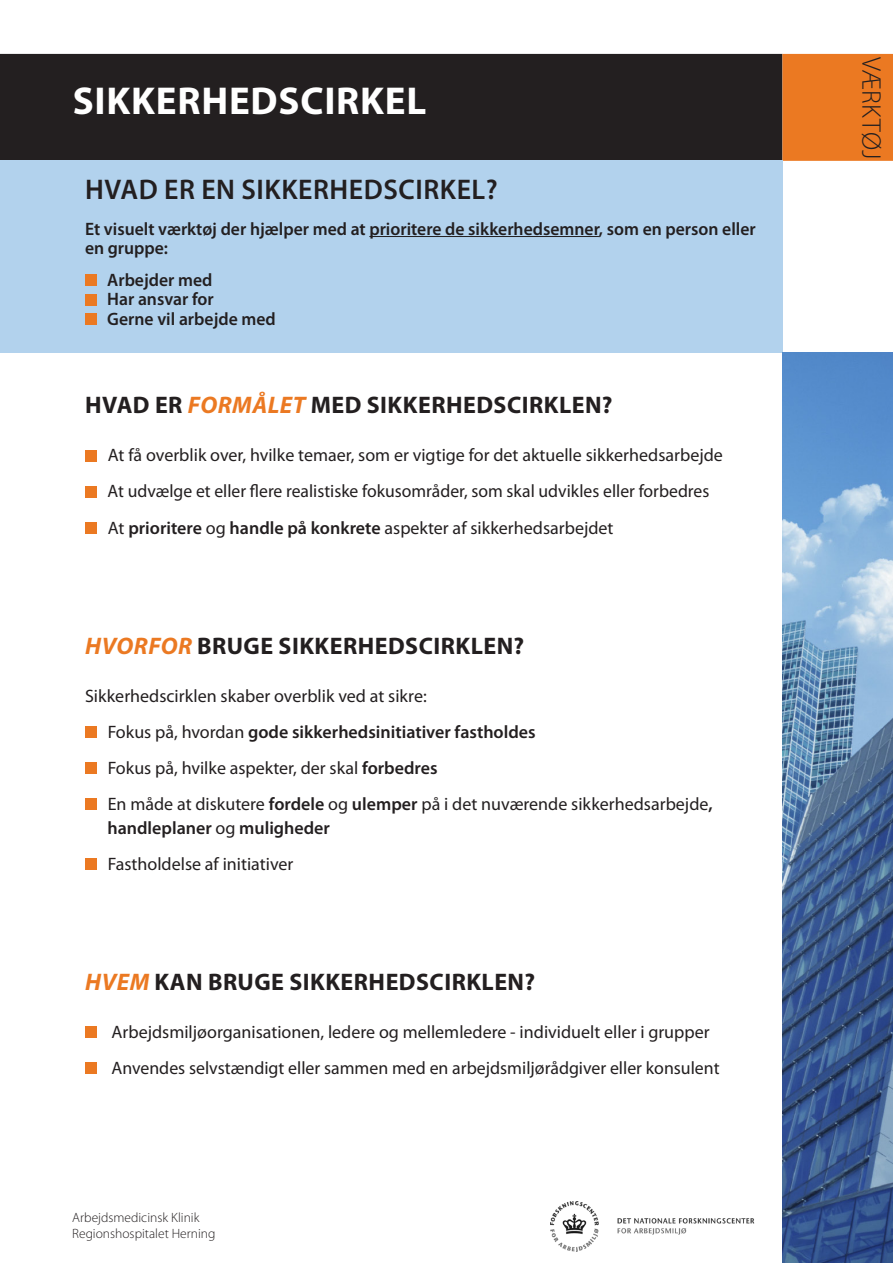
<style>
.page{position:relative;width:893px;height:1263px;background:#fff}
.page>*{position:absolute;margin:0;border:0;box-sizing:border-box;transform-origin:0 0}
.t1{font:700 39px "Myriad Pro";letter-spacing:.02em;color:#fff}
.t2{font:600 28.5px "Myriad Pro";letter-spacing:.02em;color:#231f20}
.t3{font:300 27px "Myriad Pro";letter-spacing:.02em;color:#231f20}
.t4{font:700 24px "Myriad Pro";letter-spacing:.02em;color:#231f20}
.t5{font:18px "Myriad Pro";color:#231f20}
.t6{font:600 18px "Myriad Pro";color:#231f20}
.t7{font:300 13.5px "Myriad Pro";color:#231f20}
.s1{font-style:italic;color:#eb7922}
.s2{font-weight:600}
.s3{font-weight:400}
</style>
<div class="page">
<div style="left:0;top:54px;width:782px;height:107px;background:#231f20"></div>
<div style="left:782px;top:54px;width:111px;height:107px;background:#eb7922"></div>
<img style="left:551px;top:1201px;width:204px;height:50px">
<div style="left:0;top:161px;width:782px;height:192px;background:#b2d2ed"></div>
<hr style="left:369px;top:236px;width:230px;height:1px;background:#231f20">
<div style="left:85px;top:274px;width:11px;height:12px;background:#eb7922"></div>
<div style="left:85px;top:294px;width:11px;height:11px;background:#eb7922"></div>
<div style="left:85px;top:313px;width:11px;height:12px;background:#eb7922"></div>
<div style="left:85px;top:450px;width:11px;height:11px;background:#eb7922"></div>
<div style="left:85px;top:486px;width:11px;height:11px;background:#eb7922"></div>
<div style="left:85px;top:522px;width:11px;height:11px;background:#eb7922"></div>
<div style="left:85px;top:726px;width:11px;height:11px;background:#eb7922"></div>
<div style="left:85px;top:762px;width:11px;height:11px;background:#eb7922"></div>
<div style="left:85px;top:798px;width:11px;height:11px;background:#eb7922"></div>
<div style="left:85px;top:858px;width:11px;height:11px;background:#eb7922"></div>
<div style="left:85px;top:1026px;width:11px;height:11px;background:#eb7922"></div>
<div style="left:85px;top:1062px;width:11px;height:11px;background:#eb7922"></div>
<img style="left:782px;top:353px;width:111px;height:910px">
<p class="t1" style="left:73px;top:76px;width:355px">SIKKERHEDSCIRKEL</p>
<p class="t2" style="left:85px;top:171px;width:414px">HVAD ER EN SIKKERHEDSCIRKEL?</p>
<p class="t6" style="left:85px;top:217px;width:672px">Et visuelt værktøj der hjælper med at prioritere de sikkerhedsemner, som en person eller</p>
<p class="t6" style="left:85px;top:237px;width:85px">en gruppe:</p>
<p class="t6" style="left:107px;top:268px;width:107px">Arbejder med</p>
<p class="t6" style="left:107px;top:288px;width:108px">Har ansvar for</p>
<p class="t6" style="left:107px;top:307px;width:170px">Gerne vil arbejde med</p>
<p class="t4" style="left:85px;top:390px;width:529px">HVAD ER <span class="s1">FORMÅLET</span> MED SIKKERHEDSCIRKLEN?</p>
<p class="t5" style="left:108px;top:444px;width:617px">At få overblik over, hvilke temaer, som er vigtige for det aktuelle sikkerhedsarbejde</p>
<p class="t5" style="left:108px;top:480px;width:603px">At udvælge et eller flere realistiske fokusområder, som skal udvikles eller forbedres</p>
<p class="t5" style="left:108px;top:516px;width:507px">At <span class="s2">prioritere</span> og <span class="s2">handle på konkrete</span> aspekter af sikkerhedsarbejdet</p>
<p class="t4" style="left:85px;top:630px;width:440px"><span class="s1">HVORFOR</span> BRUGE SIKKERHEDSCIRKLEN?</p>
<p class="t5" style="left:85px;top:684px;width:343px">Sikkerhedscirklen skaber overblik ved at sikre:</p>
<p class="t6" style="left:108px;top:720px;width:429px"><span class="s3">Fokus på, hvordan</span> gode sikkerhedsinitiativer fastholdes</p>
<p class="t5" style="left:108px;top:756px;width:331px">Fokus på, hvilke aspekter, der skal <span class="s2">forbedres</span></p>
<p class="t5" style="left:108px;top:792px;width:606px">En måde at diskutere <span class="s2">fordele</span> og <span class="s2">ulemper</span> på i det nuværende sikkerhedsarbejde<span class="s2">,</span></p>
<p class="t6" style="left:107px;top:816px;width:224px">handleplaner <span class="s3">og</span> muligheder</p>
<p class="t5" style="left:108px;top:852px;width:187px">Fastholdelse af initiativer</p>
<p class="t4" style="left:85px;top:966px;width:451px"><span class="s1">HVEM</span> KAN BRUGE SIKKERHEDSCIRKLEN?</p>
<p class="t5" style="left:112px;top:1020px;width:600px">Arbejdsmiljøorganisationen, ledere og mellemledere - individuelt eller i grupper</p>
<p class="t5" style="left:112px;top:1056px;width:610px">Anvendes selvstændigt eller sammen med en arbejdsmiljørådgiver eller konsulent</p>
<p class="t7" style="left:72px;top:1210px;width:129px">Arbejdsmedicinsk Klinik</p>
<p class="t7" style="left:72px;top:1226px;width:145px">Regionshospitalet Herning</p>
<p class="t3" style="left:886px;top:57px;width:104px;rotate:90deg">VÆRKTØJ</p>
</div>
